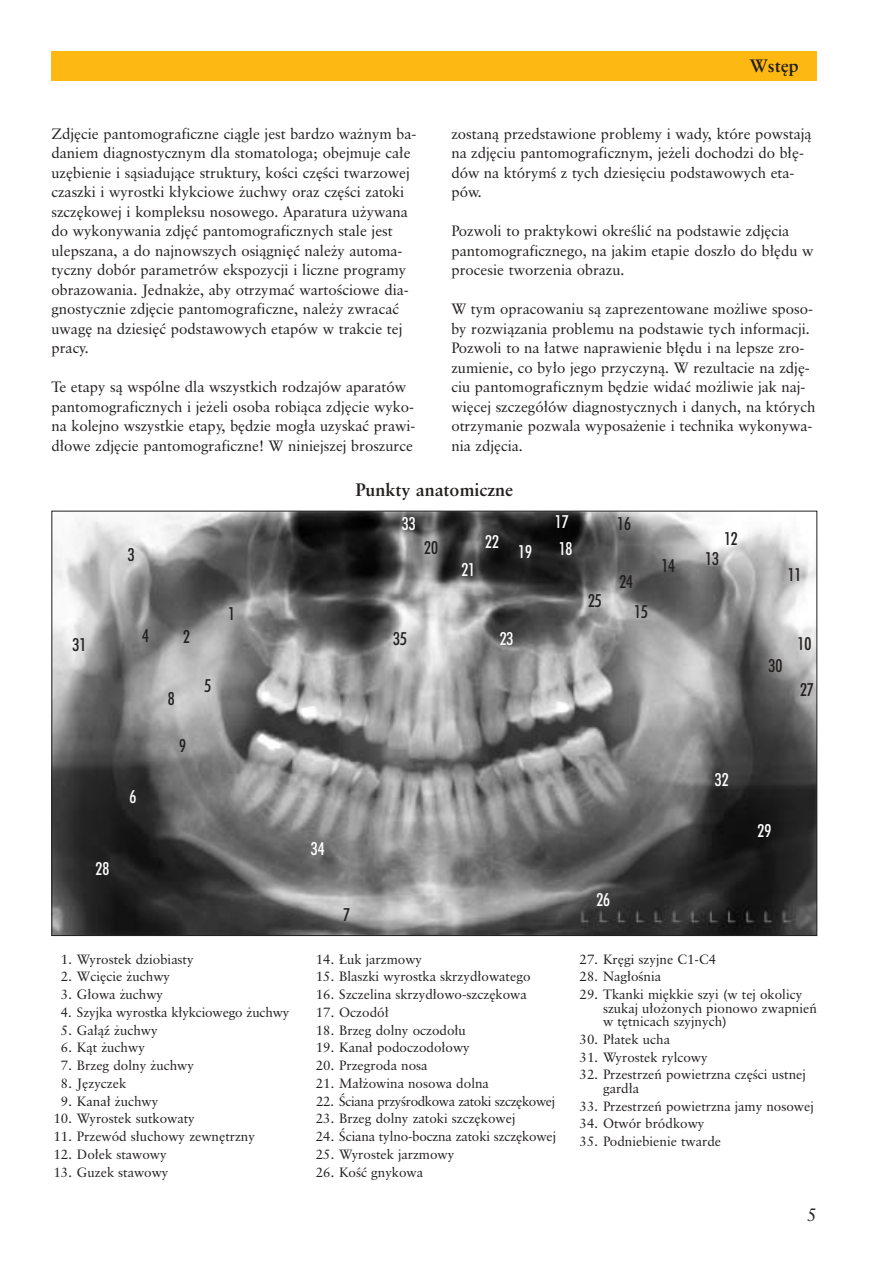
<style>
.page{position:relative;width:893px;height:1263px;background:#fff}
.page>*{position:absolute;margin:0;border:0;box-sizing:border-box;transform-origin:0 0}
.t1{font:500 condensed 18px "Futura PL";color:#231f1f}
.t2{font:500 condensed 18px "Futura PL";color:#fff}
.t3{font:700 18px "Classical Garamond PL";color:#231f1f}
.t4{font:18px "Classical Garamond PL";color:#231f1f}
.t5{font:15px/19.5px "Classical Garamond PL";color:#231f1f}
.t6{font:13.5px/13.5px "Classical Garamond PL";color:#231f1f}
.t7{font:13.5px "Classical Garamond PL";letter-spacing:-.03em;color:#231f1f}
</style>
<div class="page">
<div style="left:51px;top:51px;width:766px;height:30px;background:#fdb812"></div>
<img style="left:53px;top:513px;width:762px;height:421px">
<p class="t5" style="left:51px;top:126px;width:366px">Zdj´cie pantomograficzne ciàgle jest bardzo wa˝nym ba&shy;daniem diagnostycznym dla stomatologa; obejmuje ca∏e uz´bienie i sàsiadujàce struktury, koÊci cz´Êci twarzowej czaszki i wyrostki k∏ykciowe ˝uchwy oraz cz´Êci zatoki szcz´kowej i kompleksu nosowego. Aparatura u˝ywana do wykonywania zdj´ç pantomograficznych stale jest ulepszana, a do najnowszych osiàgni´ç nale˝y automa&shy;tyczny dobór parametrów ekspozycji i liczne programy obrazowania. Jednak˝e, aby otrzymaç wartoÊciowe dia&shy;gnostycznie zdj´cie pantomograficzne, nale˝y zwracaç uwag´ na dziesi´ç podstawowych etapów w trakcie tej pracy.</p>
<p class="t5" style="left:51px;top:379px;width:365px">Te etapy sà wspólne dla wszystkich rodzajów aparatów pantomograficznych i je˝eli osoba robiàca zdj´cie wyko&shy;na kolejno wszystkie etapy, b´dzie mog∏a uzyskaç prawi&shy;d∏owe zdj´cie pantomograficzne! W niniejszej broszurce</p>
<p class="t3" style="left:749px;top:60px;width:50px">Wst´p</p>
<p class="t5" style="left:451px;top:126px;width:361px">zostanà przedstawione problemy i wady, które powstajà na zdj´ciu pantomograficznym, je˝eli dochodzi do b∏´- dów na którymÊ z tych dziesi´ciu podstawowych eta&shy;pów.</p>
<p class="t5" style="left:451px;top:223px;width:363px">Pozwoli to praktykowi okreÊliç na podstawie zdj´cia pantomograficznego, na jakim etapie dosz∏o do b∏´du w procesie tworzenia obrazu.</p>
<p class="t5" style="left:451px;top:301px;width:365px">W tym opracowaniu sà zaprezentowane mo˝liwe sposo&shy;by rozwiàzania problemu na podstawie tych informacji.<br>Pozwoli to na ∏atwe naprawienie b∏´du i na lepsze zro&shy;zumienie, co by∏o jego przyczynà. W rezultacie na zdj´- ciu pantomograficznym b´dzie widaç mo˝liwie jak naj&shy;wi´cej szczegó∏ów diagnostycznych i danych, na których otrzymanie pozwala wyposa˝enie i technika wykonywa&shy;nia zdj´cia.</p>
<p class="t1" style="left:73px;top:638px;width:15px">31</p>
<p class="t1" style="left:128px;top:548px;width:8px">3</p>
<p class="t1" style="left:142px;top:629px;width:8px">4</p>
<p class="t2" style="left:129px;top:790px;width:8px">6</p>
<p class="t1" style="left:183px;top:630px;width:8px">2</p>
<p class="t1" style="left:168px;top:692px;width:8px">8</p>
<p class="t1" style="left:179px;top:739px;width:8px">9</p>
<p class="t1" style="left:204px;top:679px;width:8px">5</p>
<p class="t1" style="left:228px;top:607px;width:8px">1</p>
<p class="t2" style="left:95px;top:862px;width:15px">28</p>
<p class="t6" style="left:61px;top:954px;width:134px">1. Wyrostek dziobiasty</p>
<p class="t6" style="left:61px;top:971px;width:111px">2. Wci´cie ˝uchwy</p>
<p class="t6" style="left:61px;top:989px;width:104px">3. G∏owa ˝uchwy</p>
<p class="t6" style="left:61px;top:1007px;width:230px">4. Szyjka wyrostka k∏ykciowego ˝uchwy</p>
<p class="t6" style="left:61px;top:1025px;width:98px">5. Ga∏àê ˝uchwy</p>
<p class="t6" style="left:61px;top:1042px;width:85px">6. Kàt ˝uchwy</p>
<p class="t6" style="left:61px;top:1060px;width:135px">7. Brzeg dolny ˝uchwy</p>
<p class="t6" style="left:61px;top:1078px;width:67px">8. J´zyczek</p>
<p class="t6" style="left:61px;top:1096px;width:99px">9. Kana∏ ˝uchwy</p>
<p class="t6" style="left:53px;top:1113px;width:143px">10. Wyrostek sutkowaty</p>
<p class="t6" style="left:53px;top:1131px;width:203px">11. Przewód s∏uchowy zewn´trzny</p>
<p class="t6" style="left:53px;top:1149px;width:115px">12. Do∏ek stawowy</p>
<p class="t6" style="left:53px;top:1167px;width:117px">13. Guzek stawowy</p>
<p class="t3" style="left:355px;top:483px;width:159px">Punkty anatomiczne</p>
<p class="t2" style="left:402px;top:517px;width:15px">33</p>
<p class="t2" style="left:485px;top:536px;width:15px">22</p>
<p class="t1" style="left:424px;top:541px;width:15px">20</p>
<p class="t2" style="left:518px;top:545px;width:15px">19</p>
<p class="t2" style="left:461px;top:564px;width:15px">21</p>
<p class="t1" style="left:393px;top:633px;width:15px">35</p>
<p class="t2" style="left:499px;top:633px;width:15px">23</p>
<p class="t2" style="left:555px;top:515px;width:15px">17</p>
<p class="t1" style="left:617px;top:517px;width:15px">16</p>
<p class="t2" style="left:558px;top:542px;width:15px">18</p>
<p class="t1" style="left:588px;top:594px;width:15px">25</p>
<p class="t1" style="left:619px;top:575px;width:15px">24</p>
<p class="t1" style="left:634px;top:605px;width:15px">15</p>
<p class="t1" style="left:661px;top:559px;width:15px">14</p>
<p class="t2" style="left:311px;top:843px;width:15px">34</p>
<p class="t1" style="left:343px;top:908px;width:8px">7</p>
<p class="t2" style="left:596px;top:894px;width:15px">26</p>
<p class="t1" style="left:724px;top:532px;width:15px">12</p>
<p class="t1" style="left:705px;top:552px;width:15px">13</p>
<p class="t1" style="left:787px;top:568px;width:15px">11</p>
<p class="t1" style="left:768px;top:659px;width:15px">30</p>
<p class="t1" style="left:797px;top:637px;width:15px">10</p>
<p class="t1" style="left:800px;top:683px;width:15px">27</p>
<p class="t2" style="left:715px;top:773px;width:15px">32</p>
<p class="t2" style="left:757px;top:825px;width:15px">29</p>
<p class="t6" style="left:316px;top:954px;width:108px">14. ¸uk jarzmowy</p>
<p class="t6" style="left:316px;top:971px;width:216px">15. Blaszki wyrostka skrzyd∏owatego</p>
<p class="t6" style="left:316px;top:989px;width:212px">16. Szczelina skrzyd∏owo-szcz´kowa</p>
<p class="t6" style="left:316px;top:1007px;width:74px">17. Oczodó∏</p>
<p class="t6" style="left:316px;top:1025px;width:152px">18. Brzeg dolny oczodo∏u</p>
<p class="t6" style="left:316px;top:1042px;width:156px">19. Kana∏ podoczodo∏owy</p>
<p class="t6" style="left:316px;top:1060px;width:113px">20. Przegroda nosa</p>
<p class="t6" style="left:316px;top:1078px;width:175px">21. Ma∏˝owina nosowa dolna</p>
<p class="t7" style="left:316px;top:1096px;width:240px">22. Âciana przyÊrodkowa zatoki szcz´kowej</p>
<p class="t6" style="left:316px;top:1113px;width:201px">23. Brzeg dolny zatoki szcz´kowej</p>
<p class="t6" style="left:316px;top:1131px;width:242px">24. Âciana tylno-boczna zatoki szcz´kowej</p>
<p class="t6" style="left:316px;top:1149px;width:140px">25. Wyrostek jarzmowy</p>
<p class="t6" style="left:316px;top:1167px;width:109px">26. KoÊç gnykowa</p>
<p class="t6" style="left:579px;top:954px;width:138px">27. Kr´gi szyjne C1-C4</p>
<p class="t6" style="left:579px;top:971px;width:83px">28. Nag∏oÊnia</p>
<p class="t6" style="left:603px;top:989px;width:215px;text-indent:-24px">29. Tkanki mi´kkie szyi (w tej okolicy szukaj u∏o˝onych pionowo zwapnieƒ w t´tnicach szyjnych)</p>
<p class="t6" style="left:579px;top:1034px;width:92px">30. P∏atek ucha</p>
<p class="t6" style="left:579px;top:1052px;width:130px">31. Wyrostek rylcowy</p>
<p class="t6" style="left:603px;top:1069px;width:204px;text-indent:-24px">32. Przestrzeƒ powietrzna cz´Êci ustnej gard∏a</p>
<p class="t6" style="left:579px;top:1101px;width:236px">33. Przestrzeƒ powietrzna jamy nosowej</p>
<p class="t6" style="left:579px;top:1118px;width:126px">34. Otwór bródkowy</p>
<p class="t6" style="left:579px;top:1136px;width:143px">35. Podniebienie twarde</p>
<p class="t4" style="left:807px;top:1208px;width:12px">5</p>
</div>
